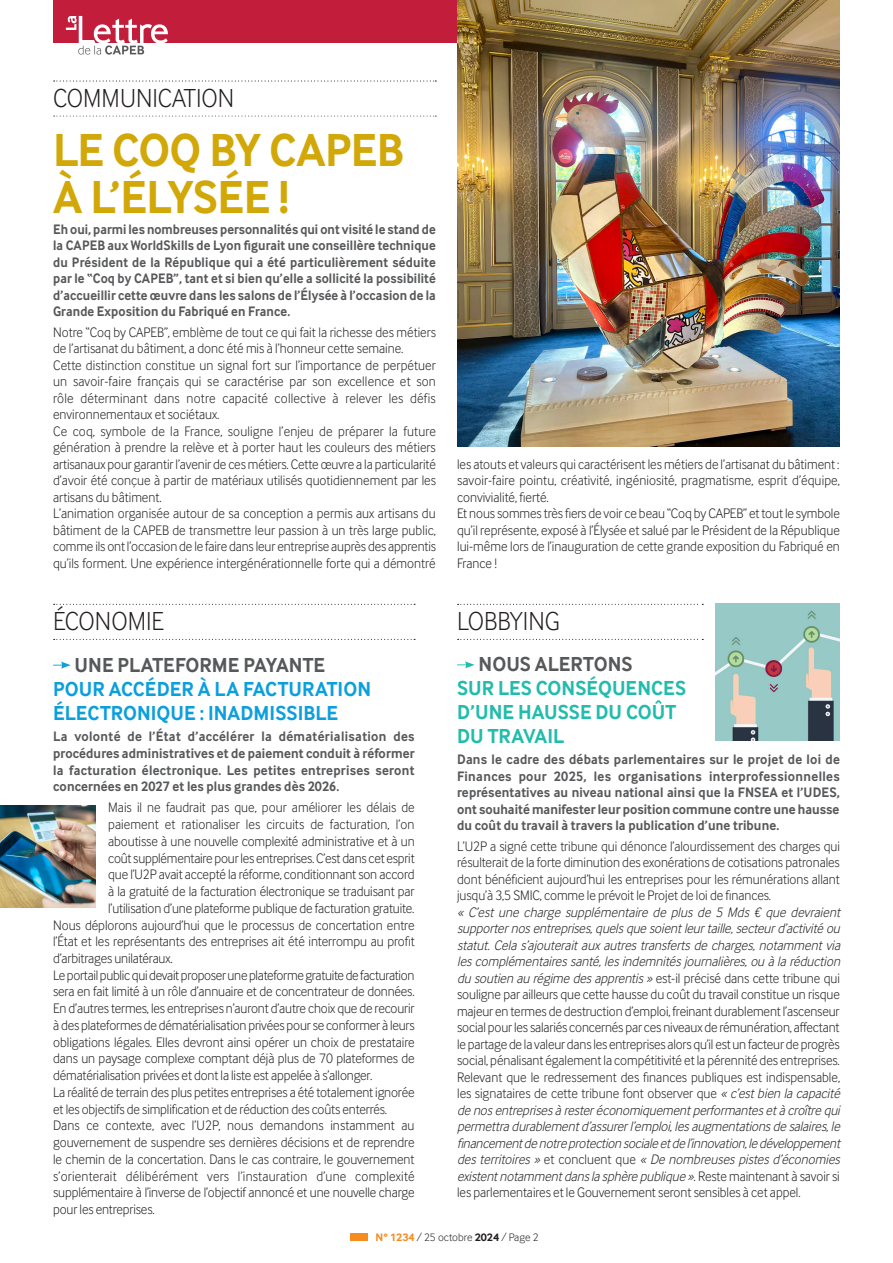
<style>
.page{position:relative;width:893px;height:1263px;background:#fff}
.page>*{position:absolute;margin:0;border:0;box-sizing:border-box;transform-origin:0 0}
.Titre_article{font:700 48px/46.5px "Inter Face";letter-spacing:-.01em;color:#d2a808;scale:.94 1}
.Chap_Paraph{font:300 27px "Inter Face";color:#231f20;scale:.94 1}
.Titre_article-2{font:700 21px/24.3px "Inter Face";letter-spacing:.005em;color:#0c9fdc;scale:.94 1}
.Titre_article-3{font:700 21px/24px "Inter Face";letter-spacing:.005em;color:#22bcac;scale:.94 1}
.Textes_ok{font:300 14.25px/16.5px "Inter Face";letter-spacing:-.01em;color:#231f20;text-align:justify;scale:.94 1}
.Textes_ok-2{font:italic 300 14.25px/16.5px "Inter Face";color:#231f20;scale:.94 1}
.Textes_ok-3{font:700 14.25px/16.5px "Inter Face";letter-spacing:.01em;color:#57585a;text-align:justify;scale:.92 1}
.Textes_ok-4{font:700 14.25px/16.5px "Inter Face";letter-spacing:.01em;color:#57585a;text-align:justify;scale:.9 1}
.t1{font:300 11.25px "Inter Face";color:#231f20}
.s1{color:#57585a}
.s2{font-weight:700;color:#f68b1f}
.s3{font-weight:700}
.s4{font-style:italic}
.s5{font-style:normal}
</style>
<div class="page">
<div style="left:53px;top:0;width:787px;height:43px;background:#c21e3c"></div>
<svg style="left:458px;top:604px;width:245px;height:1px"></svg>
<svg style="left:458px;top:639px;width:245px;height:1px"></svg>
<svg style="left:457px;top:661px;width:18px;height:7px"></svg>
<svg style="left:54px;top:80px;width:382px;height:2px"></svg>
<svg style="left:54px;top:116px;width:382px;height:1px"></svg>
<svg style="left:54px;top:604px;width:361px;height:1px"></svg>
<svg style="left:54px;top:639px;width:361px;height:1px"></svg>
<svg style="left:53px;top:662px;width:18px;height:7px"></svg>
<svg style="left:66px;top:16px;width:102px;height:39px"></svg>
<img style="left:457px;top:0;width:383px;height:446px">
<img style="left:716px;top:603px;width:124px;height:137px">
<img style="left:0;top:805px;width:95px;height:102px">
<div style="left:350px;top:1233px;width:17px;height:8px;background:#f68b1f"></div>
<p class="Chap_Paraph" style="left:53px;top:83px;width:194px">COMMUNICATION</p>
<p class="Titre_article" style="left:53px;top:127px;width:375px">LE COQ BY CAPEB<br>À L’ÉLYSÉE !</p>
<p class="Textes_ok-4" style="left:53px;top:221px;width:427px">Eh oui, parmi les nombreuses personnalités qui ont visité le stand de la CAPEB aux WorldSkills de Lyon figurait une conseillère technique du Président de la République qui a été particulièrement séduite par le “Coq by CAPEB”, tant et si bien qu’elle a sollicité la possibilité d’accueillir cette œuvre dans les salons de l’Élysée à l’occasion de la Grande Exposition du Fabriqué en France.</p>
<p class="Textes_ok" style="left:53px;top:324px;width:409px">Notre “Coq by CAPEB”, emblème de tout ce qui fait la richesse des métiers de l’artisanat du bâtiment, a donc été mis à l’honneur cette semaine.</p>
<p class="Textes_ok" style="left:53px;top:357px;width:409px">Cette distinction constitue un signal fort sur l’importance de perpétuer un savoir-faire français qui se caractérise par son excellence et son rôle déterminant dans notre capacité collective à relever les défis environnementaux et sociétaux.</p>
<p class="Textes_ok" style="left:53px;top:423px;width:409px">Ce coq, symbole de la France, souligne l’enjeu de préparer la future génération à prendre la relève et à porter haut les couleurs des métiers artisanaux pour garantir l’avenir de ces métiers. Cette œuvre a la particularité d’avoir été conçue à partir de matériaux utilisés quotidiennement par les artisans du bâtiment.</p>
<p class="Textes_ok" style="left:53px;top:505px;width:409px">L’animation organisée autour de sa conception a permis aux artisans du bâtiment de la CAPEB de transmettre leur passion à un très large public, comme ils ont l’occasion de le faire dans leur entreprise auprès des apprentis qu’ils forment. Une expérience intergénérationnelle forte qui a démontré</p>
<p class="Textes_ok" style="left:457px;top:456px;width:409px">les atouts et valeurs qui caractérisent les métiers de l’artisanat du bâtiment : savoir-faire pointu, créativité, ingéniosité, pragmatisme, esprit d’équipe, convivialité, fierté.</p>
<p class="Textes_ok" style="left:457px;top:505px;width:409px">Et nous sommes très fiers de voir ce beau “Coq by CAPEB” et tout le symbole qu’il représente, exposé à l’Élysée et salué par le Président de la République lui-même lors de l’inauguration de cette grande exposition du Fabriqué en France !</p>
<p class="Chap_Paraph" style="left:53px;top:606px;width:119px">ÉCONOMIE</p>
<p class="Titre_article-2" style="left:53px;top:652px;width:340px;text-indent:21px"><span class="s1">UNE PLATEFORME PAYANTE<br></span>POUR ACCÉDER À LA FACTURATION<br>ÉLECTRONIQUE : INADMISSIBLE</p>
<p class="Textes_ok-3" style="left:53px;top:728px;width:394px">La volonté de l’État d’accélérer la dématérialisation des procédures administratives et de paiement conduit à réformer la facturation électronique. Les petites entreprises seront concernées en 2027 et les plus grandes dès 2026.</p>
<p class="Textes_ok" style="left:108px;top:799px;width:328px">Mais il ne faudrait pas que, pour améliorer les délais de paiement et rationaliser les circuits de facturation, l’on aboutisse à une nouvelle complexité administrative et à un coût supplémentaire pour les entreprises. C’est dans cet esprit que l’U2P avait accepté la réforme, conditionnant son accord à la gratuité de la facturation électronique se traduisant par l’utilisation d’une plateforme publique de facturation gratuite.</p>
<p class="Textes_ok" style="left:53px;top:916px;width:386px">Nous déplorons aujourd’hui que le processus de concertation entre l’État et les représentants des entreprises ait été interrompu au profit d’arbitrages unilatéraux.</p>
<p class="Textes_ok" style="left:53px;top:966px;width:386px">Le portail public qui devait proposer une plateforme gratuite de facturation sera en fait limité à un rôle d’annuaire et de concentrateur de données.<br>En d’autres termes, les entreprises n’auront d’autre choix que de recourir à des plateformes de dématérialisation privées pour se conformer à leurs obligations légales. Elles devront ainsi opérer un choix de prestataire dans un paysage complexe comptant déjà plus de 70 plateformes de dématérialisation privées et dont la liste est appelée à s’allonger.</p>
<p class="Textes_ok" style="left:53px;top:1083px;width:386px">La réalité de terrain des plus petites entreprises a été totalement ignorée et les objectifs de simplification et de réduction des coûts enterrés.</p>
<p class="Textes_ok" style="left:53px;top:1117px;width:386px">Dans ce contexte, avec l’U2P, nous demandons instamment au gouvernement de suspendre ses dernières décisions et de reprendre le chemin de la concertation. Dans le cas contraire, le gouvernement s’orienterait délibérément vers l’instauration d’une complexité supplémentaire à l’inverse de l’objectif annoncé et une nouvelle charge pour les entreprises.</p>
<p class="t1" style="left:376px;top:1231px;width:164px"><span class="s2">N° 1234</span> / 25 octobre <span class="s3">2024</span> / Page 2</p>
<p class="Chap_Paraph" style="left:457px;top:606px;width:111px">LOBBYING</p>
<p class="Titre_article-3" style="left:457px;top:652px;width:245px;text-indent:21px"><span class="s1">NOUS ALERTONS<br></span>SUR LES CONSÉQUENCES<br>D’UNE HAUSSE DU COÛT<br>DU TRAVAIL</p>
<p class="Textes_ok-3" style="left:457px;top:751px;width:418px">Dans le cadre des débats parlementaires sur le projet de loi de Finances pour 2025, les organisations interprofessionnelles représentatives au niveau national ainsi que la FNSEA et l’UDES, ont souhaité manifester leur position commune contre une hausse du coût du travail à travers la publication d’une tribune.</p>
<p class="Textes_ok" style="left:457px;top:838px;width:409px">L’U2P a signé cette tribune qui dénonce l’alourdissement des charges qui résulterait de la forte diminution des exonérations de cotisations patronales dont bénéficient aujourd’hui les entreprises pour les rémunérations allant jusqu’à 3,5 SMIC, comme le prévoit le Projet de loi de finances.</p>
<p class="Textes_ok" style="left:457px;top:904px;width:412px;text-align:left"><span class="s4">« C’est une charge supplémentaire de plus de 5 Mds € que devraient supporternosentreprises,quelsque soientleurtaille,secteurd’activité ou statut.Celas’ajouteraitauxautrestransfertsde charges,notammentvia lescomplémentairessanté,lesindemnitésjournalières,ou àlaréduction du soutien au régime desapprentis»</span>est-il précisé dans cette tribune qui souligne par ailleurs que cette hausse du coût du travail constitue un risque majeur en termes de destruction d’emploi, freinant durablement l’ascenseur social pour les salariés concernés par ces niveaux de rémunération, affectant le partage de la valeur dans les entreprises alors qu’il est un facteur de progrès social, pénalisant également la compétitivité et la pérennité des entreprises.</p>
<p class="Textes_ok-2" style="left:457px;top:1069px;width:412px"><span class="s5">Relevant que le redressement des finances publiques est indispensable, les signataires de cette tribune font observer que</span> «c’estbien lacapacité de nosentreprisesàresteréconomiquementperformantesetàcroître qui permettradurablementd’assurerl’emploi,lesaugmentationsde salaires,le financementdenotreprotection socialeetdel’innovation,ledéveloppement desterritoires» <span class="s5">e t c o n c l u e n t q u e</span> « De nombreusespistesd’économies existentnotammentdanslasphère publique »<span class="s5">. R e s t e m a i n t e n a n t à s a v o i r s i les parlementaires et le Gouvernement seront sensibles à cet appel.</span></p>
</div>
